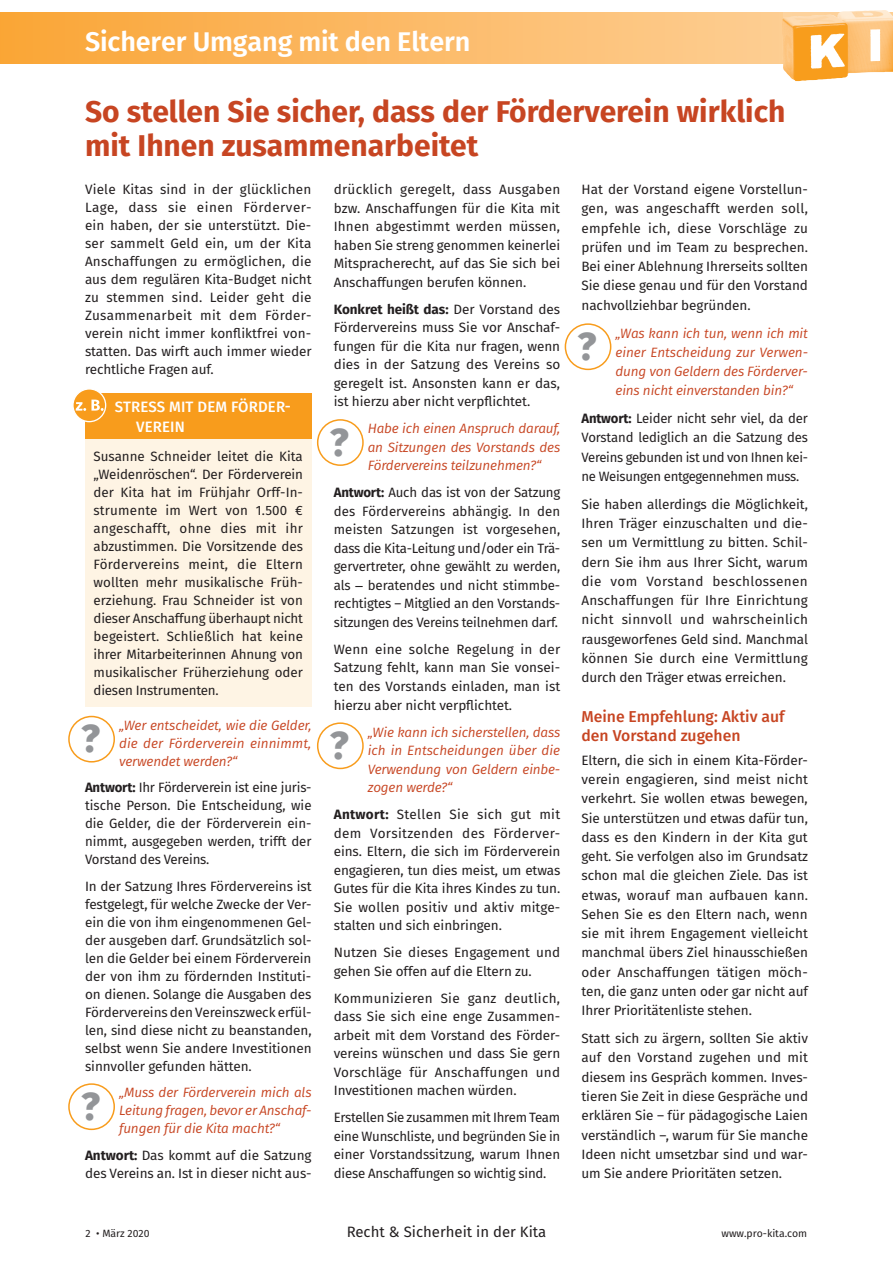
<style>
.page{position:relative;width:893px;height:1263px;background:#fff}
.page>*{position:absolute;margin:0;border:0;box-sizing:border-box;transform-origin:0 0}
.t1{font:800 39px "Fira Sans";color:#939598}
.t2{font:700 30px/34.5px "Fira Sans";color:#c74522}
.t3{font:600 27px "Fira Sans";letter-spacing:-.005em;color:#fff}
.t4{font:500 15.75px/19.4px "Fira Sans";color:#c74522}
.t5{font:15px "Fira Sans";color:#231f20}
.t6{font:500 15px/19.5px "Fira Sans";letter-spacing:.01em;color:#fff}
.t7{font:13.5px/18px "Fira Sans";letter-spacing:-.005em;color:#231f20;text-align:justify}
.t8{font:italic 13.5px/18.5px "Fira Sans";letter-spacing:-.01em;color:#c74522;text-align:justify}
.t9{font:10.5px "Fira Sans";letter-spacing:-.005em;color:#231f20}
.s1{font-weight:700}
.s2{font-family:"Arial"}
</style>
<div class="page">
<svg style="left:0;top:13px;width:782px;height:51px;background:#fbb964"></svg>
<img style="left:782px;top:12px;width:66px;height:69px">
<img style="left:795px;top:10px;width:98px;height:65px">
<div style="left:85px;top:393px;width:226px;height:46px;background:#f89c1c"></div>
<div style="left:85px;top:440px;width:226px;height:267px;background:#fef4e4"></div>
<svg style="left:73px;top:389px;width:33px;height:33px"></svg>
<div style="left:72px;top:388px;width:34px;height:34px;border:1px solid #fff;border-radius:50%"></div>
<svg style="left:76px;top:400px;width:28px;height:11px"></svg>
<div style="left:68px;top:716px;width:47px;height:46px;border:2px solid #f89c1c;border-radius:50%"></div>
<div style="left:68px;top:1083px;width:47px;height:47px;border:2px solid #f89c1c;border-radius:50%"></div>
<div style="left:317px;top:419px;width:47px;height:47px;border:2px solid #f89c1c;border-radius:50%"></div>
<div style="left:317px;top:722px;width:47px;height:47px;border:2px solid #f89c1c;border-radius:50%"></div>
<div style="left:565px;top:323px;width:46px;height:47px;border:2px solid #f89c1c;border-radius:50%"></div>
<h3 class="t3" style="left:85px;top:19px;width:387px">Sicherer Umgang mit den Eltern</h3>
<h2 class="t2" style="left:85px;top:92px;width:702px">So stellen Sie sicher, dass der Förderverein wirklich mit Ihnen zusammenarbeitet</h2>
<p class="t7" style="left:85px;top:180px;width:228px">Viele Kitas sind in der glücklichen Lage, dass sie einen Förderver&shy;ein haben, der sie unterstützt. Die&shy;ser sammelt Geld ein, um der Kita Anschaffungen zu ermöglichen, die aus dem regulären Kita-Budget nicht zu stemmen sind. Leider geht die Zusammenarbeit mit dem Förder&shy;verein nicht immer konfliktfrei von&shy;statten. Das wirft auch immer wieder rechtliche Fragen auf.</p>
<p class="t6" style="left:136px;top:396px;width:156px;text-indent:-21px">STRESS MIT DEM FÖRDER-<br>VEREIN</p>
<p class="t7" style="left:94px;top:447px;width:211px">Susanne Schneider leitet die Kita „Weidenröschen“. Der Förderverein der Kita hat im Frühjahr Orff-In&shy;strumente im Wert von 1.500 € angeschafft, ohne dies mit ihr abzustimmen. Die Vorsitzende des Fördervereins meint, die Eltern wollten mehr musikalische Früh&shy;erziehung. Frau Schneider ist von dieser Anschaffung überhaupt nicht begeistert. Schließlich hat keine ihrer Mitarbeiterinnen Ahnung von musikalischer Früherziehung oder diesen Instrumenten.</p>
<p class="t8" style="left:119px;top:716px;width:194px;line-height:18px">„Wer entscheidet, wie die Gelder, die der Förderverein einnimmt, verwendet werden?“</p>
<p class="t7" style="left:85px;top:778px;width:228px"><span class="s1">Antwort:</span> Ihr Förderverein ist eine juris&shy;tische Person. Die Entscheidung, wie die Gelder, die der Förderverein ein&shy;nimmt, ausgegeben werden, trifft der Vorstand des Vereins.</p>
<p class="t7" style="left:85px;top:877px;width:228px">In der Satzung Ihres Fördervereins ist festgelegt, für welche Zwecke der Ver&shy;ein die von ihm eingenommenen Gel&shy;der ausgeben darf. Grundsätzlich sol&shy;len die Gelder bei einem Förderverein der von ihm zu fördernden Instituti&shy;on dienen. Solange die Ausgaben des Fördervereins den Vereinszweck erfül&shy;len, sind diese nicht zu beanstanden, selbst wenn Sie andere Investitionen sinnvoller gefunden hätten.</p>
<p class="t8" style="left:119px;top:1083px;width:194px;line-height:18px">„Muss der Förderverein mich als Leitung fragen, bevor er Anschaf&shy;fungen für die Kita macht?“</p>
<p class="t7" style="left:85px;top:1146px;width:228px"><span class="s1">Antwort:</span> Das kommt auf die Satzung des Vereins an. Ist in dieser nicht aus-</p>
<p class="t7" style="left:334px;top:180px;width:228px;line-height:18.5px">drücklich geregelt, dass Ausgaben bzw. Anschaffungen für die Kita mit Ihnen abgestimmt werden müssen, haben Sie streng genommen keinerlei Mitspracherecht, auf das Sie sich bei Anschaffungen berufen können.</p>
<p class="t7" style="left:334px;top:299px;width:228px;line-height:18.5px"><span class="s1">Konkret heißt das:</span> Der Vorstand des Fördervereins muss Sie vor Anschaf&shy;fungen für die Kita nur fragen, wenn dies in der Satzung des Vereins so geregelt ist. Ansonsten kann er das, ist hierzu aber nicht verpflichtet.</p>
<p class="t8" style="left:368px;top:419px;width:194px">Habe ich einen Anspruch darauf, an Sitzungen des Vorstands des Fördervereins teilzunehmen?“</p>
<p class="t7" style="left:334px;top:483px;width:228px;line-height:18.5px"><span class="s1">Antwort:</span> Auch das ist von der Satzung des Fördervereins abhängig. In den meisten Satzungen ist vorgesehen, dass die Kita-Leitung und/oder ein Trä&shy;gervertreter, ohne gewählt zu werden, als <span class="s2">–</span> beratendes und nicht stimmbe&shy;rechtigtes – Mitglied an den Vorstands&shy;sitzungen des Vereins teilnehmen darf.</p>
<p class="t7" style="left:334px;top:640px;width:228px;line-height:18.5px">Wenn eine solche Regelung in der Satzung fehlt, kann man Sie vonsei&shy;ten des Vorstands einladen, man ist hierzu aber nicht verpflichtet.</p>
<p class="t8" style="left:368px;top:722px;width:194px">„Wie kann ich sicherstellen, dass ich in Entscheidungen über die Verwendung von Geldern einbe&shy;zogen werde?“</p>
<p class="t7" style="left:334px;top:805px;width:228px;line-height:18.5px"><span class="s1">Antwort:</span> Stellen Sie sich gut mit dem Vorsitzenden des Förderver&shy;eins. Eltern, die sich im Förderverein engagieren, tun dies meist, um etwas Gutes für die Kita ihres Kindes zu tun.<br>Sie wollen positiv und aktiv mitge&shy;stalten und sich einbringen.</p>
<p class="t7" style="left:334px;top:943px;width:228px;line-height:18.5px">Nutzen Sie dieses Engagement und gehen Sie offen auf die Eltern zu.</p>
<p class="t7" style="left:334px;top:988px;width:228px;line-height:18.5px">Kommunizieren Sie ganz deutlich, dass Sie sich eine enge Zusammen&shy;arbeit mit dem Vorstand des Förder&shy;vereins wünschen und dass Sie gern Vorschläge für Anschaffungen und Investitionen machen würden.</p>
<p class="t7" style="left:334px;top:1108px;width:228px;line-height:18.5px">Erstellen Sie zusammen mit Ihrem Team eine Wunschliste, und begründen Sie in einer Vorstandssitzung, warum Ihnen diese Anschaffungen so wichtig sind.</p>
<p class="t7" style="left:581px;top:179px;width:228px;line-height:19.4px">Hat der Vorstand eigene Vorstellun&shy;gen, was angeschafft werden soll, empfehle ich, diese Vorschläge zu prüfen und im Team zu besprechen.<br>Bei einer Ablehnung Ihrerseits sollten Sie diese genau und für den Vorstand nachvollziehbar begründen.</p>
<p class="t8" style="left:615px;top:323px;width:194px;line-height:19.4px">„Was kann ich tun, wenn ich mit einer Entscheidung zur Verwen&shy;dung von Geldern des Förderver&shy;eins nicht einverstanden bin?“</p>
<p class="t7" style="left:581px;top:408px;width:228px;line-height:19.2px"><span class="s1">Antwort:</span> Leider nicht sehr viel, da der Vorstand lediglich an die Satzung des Vereins gebunden ist und von Ihnen kei&shy;ne Weisungen entgegennehmen muss.</p>
<p class="t7" style="left:581px;top:494px;width:228px;line-height:19.4px">Sie haben allerdings die Möglichkeit, Ihren Träger einzuschalten und die&shy;sen um Vermittlung zu bitten. Schil&shy;dern Sie ihm aus Ihrer Sicht, warum die vom Vorstand beschlossenen Anschaffungen für Ihre Einrichtung nicht sinnvoll und wahrscheinlich rausgeworfenes Geld sind. Manchmal können Sie durch eine Vermittlung durch den Träger etwas erreichen.</p>
<p class="t4" style="left:581px;top:706px;width:205px">Meine Empfehlung: Aktiv auf den Vorstand zugehen</p>
<p class="t7" style="left:581px;top:750px;width:228px;line-height:19.4px">Eltern, die sich in einem Kita-Förder&shy;verein engagieren, sind meist nicht verkehrt. Sie wollen etwas bewegen, Sie unterstützen und etwas dafür tun, dass es den Kindern in der Kita gut geht. Sie verfolgen also im Grundsatz schon mal die gleichen Ziele. Das ist etwas, worauf man aufbauen kann.<br>Sehen Sie es den Eltern nach, wenn sie mit ihrem Engagement vielleicht manchmal übers Ziel hinausschießen oder Anschaffungen tätigen möch&shy;ten, die ganz unten oder gar nicht auf Ihrer Prioritätenliste stehen.</p>
<p class="t7" style="left:581px;top:1028px;width:228px;line-height:19.4px">Statt sich zu ärgern, sollten Sie aktiv auf den Vorstand zugehen und mit diesem ins Gespräch kommen. Inves&shy;tieren Sie Zeit in diese Gespräche und erklären Sie – für pädagogische Laien verständlich –, warum für Sie manche Ideen nicht umsetzbar sind und war&shy;um Sie andere Prioritäten setzen.</p>
<h1 class="t1" style="left:578px;top:312px;width:21px">?</h1>
<h1 class="t1" style="left:330px;top:408px;width:21px">?</h1>
<h1 class="t1" style="left:81px;top:705px;width:21px">?</h1>
<h1 class="t1" style="left:330px;top:711px;width:21px">?</h1>
<h1 class="t1" style="left:81px;top:1072px;width:21px">?</h1>
<p class="t9" style="left:85px;top:1225px;width:66px">2 • März 2020</p>
<p class="t5" style="left:347px;top:1220px;width:201px">Recht &amp; Sicherheit in der Kita</p>
<p class="t9" style="left:722px;top:1225px;width:87px">www.pro-kita.com</p>
</div>
